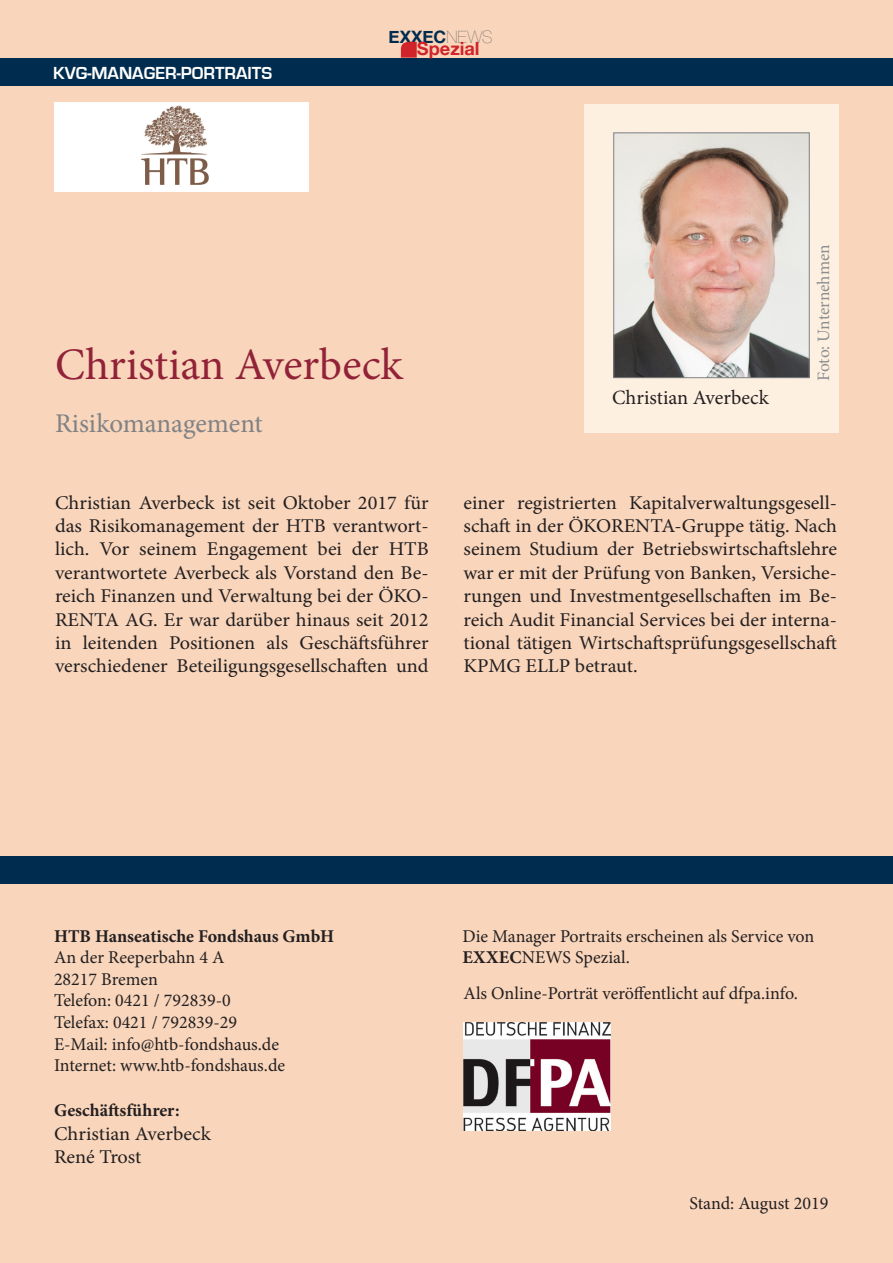
<style>
.page{position:relative;width:893px;height:1263px;background:#f8d5bb}
.page>*{position:absolute;margin:0;border:0;box-sizing:border-box;transform-origin:0 0}
.t1{font:45px "Minion Pro";color:#912238}
.t2{font:27px "Minion Pro";letter-spacing:-.005em;color:#808285}
.t3{font:20.25px "Minion Pro";color:#231f20}
.t4{font:19.5px/23.4px "Minion Pro";color:#231f20;text-align:justify;scale:1.04 1}
.t5{font:700 18.15px "Helvetica Neue";color:#d1232a}
.t6{font:18px/21.6px "Minion Pro";color:#231f20}
.t7{font:700 18px "Minion Pro";color:#231f20}
.t8{font:700 18px "Eurostile";color:#fff}
.t9{font:17.4px "Minion Pro";letter-spacing:-.005em;color:#8b8d90}
.t10{font:700 17.1px "Helvetica Neue";color:#002d4f}
.s1{font-weight:200;color:#57585a}
.s2{font-weight:700}
</style>
<div class="page">
<div style="left:0;top:58px;width:893px;height:28px;background:#002d4f"></div>
<svg style="left:401px;top:42px;width:16px;height:16px"></svg>
<div style="left:584px;top:104px;width:255px;height:329px;background:#fef0e0"></div>
<img style="left:615px;top:135px;width:193px;height:241px">
<div style="left:613px;top:133px;width:197px;height:245px;border:1px solid #808285"></div>
<div style="left:54px;top:102px;width:255px;height:89px;background:#fff"></div>
<img style="left:141px;top:106px;width:67px;height:78px">
<div style="left:0;top:856px;width:893px;height:27px;background:#002d4f"></div>
<img style="left:463px;top:1022px;width:147px;height:108px">
<p class="t8" style="left:53px;top:63px;width:221px">KVG-MANAGER-PORTRAITS</p>
<p class="t10" style="left:389px;top:24px;width:106px">EXXEC<span class="s1">NEWS</span></p>
<p class="t5" style="left:417px;top:34px;width:64px">Spezial</p>
<h1 class="t1" style="left:55px;top:335px;width:349px">Christian Averbeck</h1>
<h2 class="t2" style="left:55px;top:405px;width:209px">Risikomanagement</h2>
<p class="t3" style="left:612px;top:384px;width:158px">Christian Averbeck</p>
<p class="t9" style="left:812px;top:381px;width:138px;rotate:-90deg">Foto: Unternehmen</p>
<p class="t4" style="left:55px;top:491px;width:361px">Christian Averbeck ist seit Oktober 2017 für das Risikomanagement der HTB verantwort&shy;lich. Vor seinem Engagement bei der HTB verantwortete Averbeck als Vorstand den Be&shy;reich Finanzen und Verwaltung bei der ÖKO-RENTA AG. Er war darüber hinaus seit 2012 in leitenden Positionen als Geschäftsführer verschiedener Beteiligungsgesellschaften und</p>
<p class="t4" style="left:463px;top:491px;width:361px">einer registrierten Kapitalverwaltungsgesell&shy;schaft in der ÖKORENTA-Gruppe tätig. Nach seinem Studium der Betriebswirtschaftslehre war er mit der Prüfung von Banken, Versiche&shy;rungen und Investmentgesellschaften im Be&shy;reich Audit Financial Services bei der interna&shy;tional tätigen Wirtschaftsprüfungsgesellschaft KPMG ELLP betraut.</p>
<p class="t7" style="left:54px;top:923px;width:282px">HTB Hanseatische Fondshaus GmbH</p>
<p class="t6" style="left:54px;top:947px;width:233px">An der Reeperbahn 4 A<br>28217 Bremen<br>Telefon: 0421 / 792839-0<br>Telefax: 0421 / 792839-29<br>E-Mail: info@htb-fondshaus.de<br>Internet: www.htb-fondshaus.de</p>
<p class="t7" style="left:54px;top:1098px;width:127px">Geschäftsführer:</p>
<p class="t4" style="left:54px;top:1122px;width:152px">Christian Averbeck<br>René Trost</p>
<p class="t6" style="left:462px;top:925px;width:353px">Die Manager Portraits erscheinen als Service von<br><span class="s2">EXXEC</span>NEWS Spezial.</p>
<p class="t6" style="left:463px;top:982px;width:336px">Als Online-Porträt veröffentlicht auf dfpa.info.</p>
<p class="t6" style="left:689px;top:1192px;width:140px">Stand: August 2019</p>
</div>
